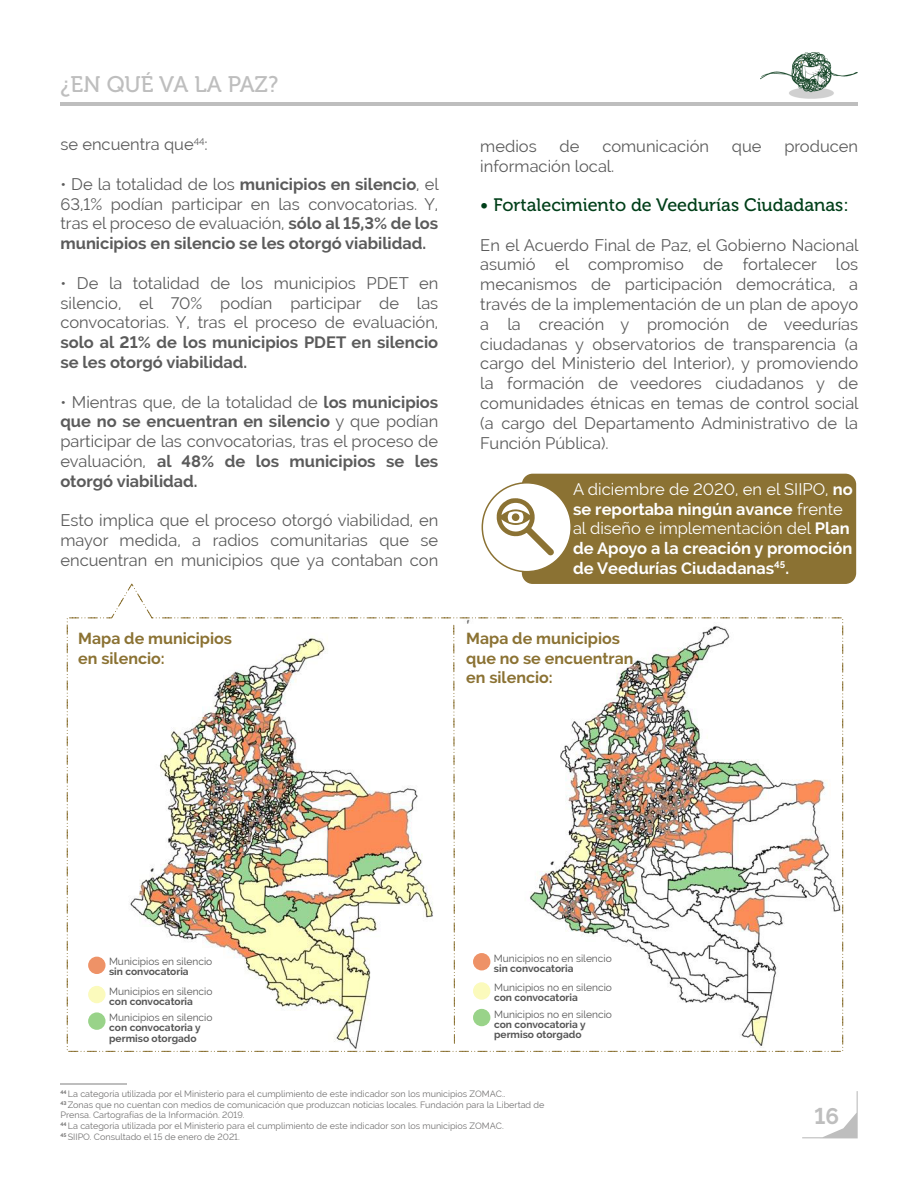
<style>
.page{position:relative;width:918px;height:1188px;background:#fff}
.page>*{position:absolute;margin:0;border:0;box-sizing:border-box;transform-origin:0 0}
.t1{font:22.5px "Museo 500";color:#bebebe}
.t2{font:700 22.5px "Raleway";color:#bebebe}
.t3{font:18px "Museo 500";color:#003f19}
.t4{font:16.5px/19.8px "Raleway";color:#5b5b5b;text-align:justify}
.t5{font:700 16.5px/19.8px "Raleway";color:#fff}
.t6{font:700 16.5px/19.8px "Raleway";color:#5b5b5b}
.t7{font:700 16.05px/19.2px "Raleway";color:#8b7233}
.t8{font:10.2px "Raleway";color:#565656}
.t9{font:700 10.2px/10.2px "Raleway";color:#565656}
.t10{font:9px/10.8px "Raleway";color:#747373}
.s1{font-weight:700}
.s2{font-weight:400}
</style>
<div class="page">
<svg style="left:802px;top:1091px;width:56px;height:47px"></svg>
<hr style="left:60px;top:102px;width:798px;height:3px;background:#bebebe">
<img style="left:760px;top:53px;width:98px;height:46px">
<hr style="left:60px;top:1083px;width:67px;height:1px;background:#bebebe">
<img style="left:66px;top:583px;width:777px;height:469px">
<div style="left:522px;top:474px;width:334px;height:110px;background:#8b7233;border-radius:11px"></div>
<div style="left:482px;top:483px;width:89px;height:89px;background:#fff;border-radius:50%"></div>
<div style="left:482px;top:482px;width:90px;height:90px;border:2px solid #8b7233;border-radius:50%"></div>
<svg style="left:497px;top:498px;width:57px;height:58px"></svg>
<div style="left:512px;top:513px;width:8px;height:8px;background:#8b7233;border-radius:50%"></div>
<h1 class="t1" style="left:60px;top:72px;width:219px">¿EN QUÉ VA LA PAZ?</h1>
<p class="t4" style="left:60px;top:134px;width:149px">se encuentra que<sup>44</sup>:</p>
<p class="t4" style="left:60px;top:174px;width:380px">• De la totalidad de los <span class="s1">municipios en silencio</span>, el 63,1% podían participar en las convocatorias. Y, tras el proceso de evaluación, <span class="s1">sólo al 15,3% de los municipios en silencio se les otorgó viabilidad.</span></p>
<p class="t4" style="left:60px;top:273px;width:379px">• De la totalidad de los municipios PDET en silencio, el 70% podían participar de las convocatorias. Y, tras el proceso de evaluación,</p>
<p class="t6" style="left:60px;top:332px;width:379px">solo al 21% de los municipios PDET en silencio se les otorgó viabilidad.</p>
<p class="t4" style="left:60px;top:392px;width:379px">• Mientras que, de la totalidad de <span class="s1">los municipios que no se encuentran en silencio</span> y que podían participar de las convocatorias, tras el proceso de evaluación, <span class="s1">al 48% de los municipios se les otorgó viabilidad.</span></p>
<p class="t4" style="left:60px;top:511px;width:379px">Esto implica que el proceso otorgó viabilidad, en mayor medida, a radios comunitarias que se encuentran en municipios que ya contaban con</p>
<p class="t7" style="left:78px;top:629px;width:155px">Mapa de municipios en silencio:</p>
<p class="t4" style="left:480px;top:136px;width:58px">medios</p>
<p class="t4" style="left:560px;top:136px;width:21px">de</p>
<p class="t4" style="left:602px;top:136px;width:108px">comunicación</p>
<p class="t4" style="left:732px;top:136px;width:31px">que</p>
<p class="t4" style="left:784px;top:136px;width:75px">producen</p>
<p class="t4" style="left:480px;top:156px;width:136px">información local.</p>
<p class="t3" style="left:480px;top:195px;width:370px">• Fortalecimiento de Veedurías Ciudadanas:</p>
<p class="t4" style="left:480px;top:235px;width:380px">En el Acuerdo Final de Paz, el Gobierno Nacional asumió el compromiso de fortalecer los mecanismos de participación democrática, a través de la implementación de un plan de apoyo a la creación y promoción de veedurías ciudadanas y observatorios de transparencia (a cargo del Ministerio del Interior), y promoviendo la formación de veedores ciudadanos y de comunidades étnicas en temas de control social (a cargo del Departamento Administrativo de la Función Pública).</p>
<p class="t5" style="left:573px;top:479px;width:281px"><span class="s2">A diciembre de 2020, en el SIIPO,</span> no se reportaba ningún avance <span class="s2">frente al diseño e implementación del</span> Plan de Apoyo a la creación y promoción de Veedurías Ciudadanas<sup>45</sup>.</p>
<p class="t7" style="left:466px;top:629px;width:169px">Mapa de municipios que no se encuentran en silencio:</p>
<p class="t8" style="left:109px;top:956px;width:105px">Municipios en silencio</p>
<p class="t9" style="left:109px;top:967px;width:81px">sin convocatoria</p>
<p class="t8" style="left:109px;top:985px;width:105px">Municipios en silencio</p>
<p class="t9" style="left:109px;top:996px;width:85px">con convocatoria</p>
<p class="t8" style="left:109px;top:1012px;width:105px">Municipios en silencio</p>
<p class="t9" style="left:109px;top:1023px;width:93px">con convocatoria y permiso otorgado</p>
<p class="t8" style="left:494px;top:952px;width:119px">Municipios no en silencio</p>
<p class="t9" style="left:494px;top:963px;width:81px">sin convocatoria</p>
<p class="t8" style="left:494px;top:981px;width:119px">Municipios no en silencio</p>
<p class="t9" style="left:494px;top:993px;width:85px">con convocatoria</p>
<p class="t8" style="left:494px;top:1008px;width:119px">Municipios no en silencio</p>
<p class="t9" style="left:494px;top:1019px;width:93px">con convocatoria y permiso otorgado</p>
<p class="t10" style="left:60px;top:1088px;width:486px"><sup>44</sup> La categoría utilizada por el Ministerio para el cumplimiento de este indicador son los municipios ZOMAC..<br><sup>43</sup> Zonas que no cuentan con medios de comunicación que produzcan noticias locales. Fundación para la Libertad de Prensa. Cartografías de la Información. 2019.<br><sup>44</sup> La categoría utilizada por el Ministerio para el cumplimiento de este indicador son los municipios ZOMAC.<br><sup>45</sup> SIIPO. Consultado el 15 de enero de 2021.</p>
<h1 class="t2" style="left:815px;top:1103px;width:26px">16</h1>
</div>
